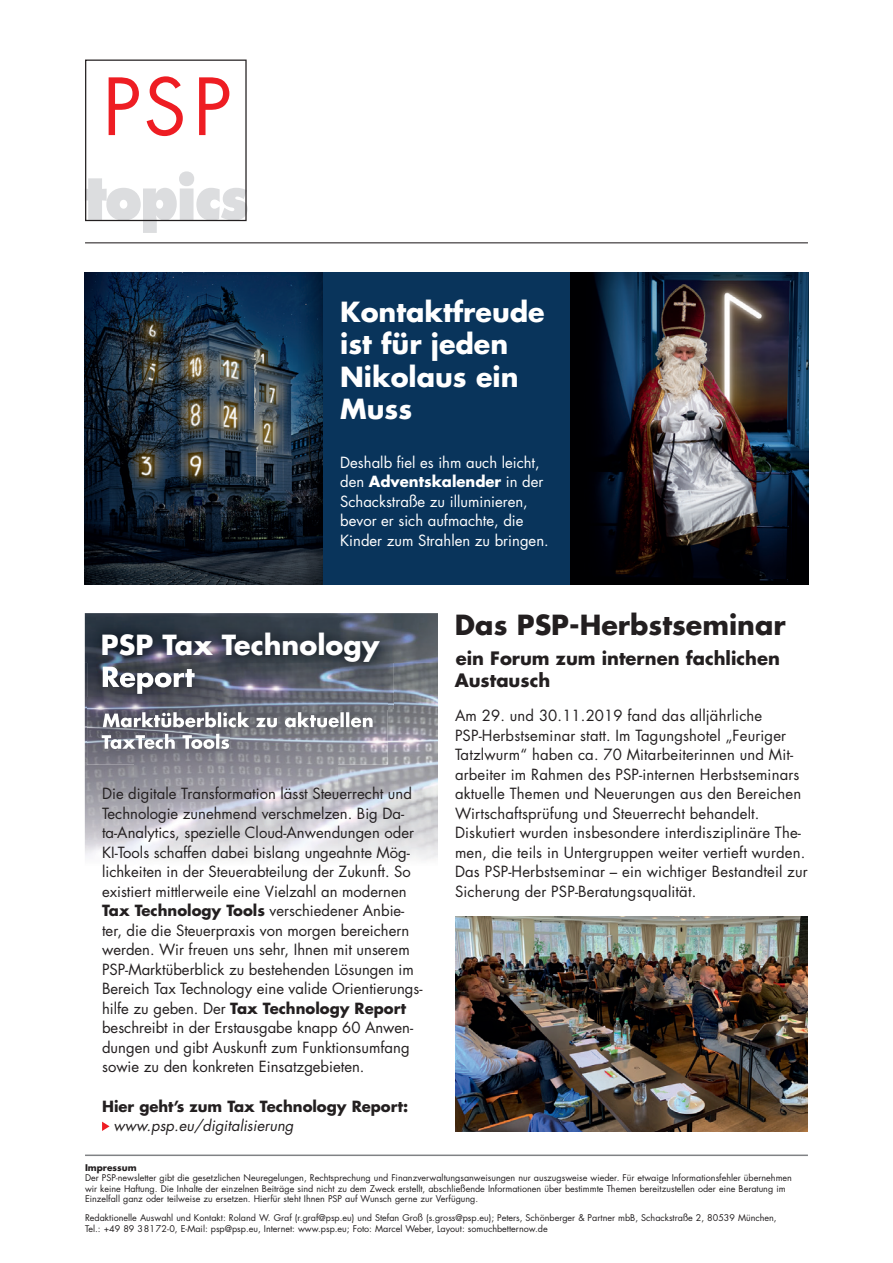
<style>
.page{position:relative;width:893px;height:1263px;background:#fff}
.page>*{position:absolute;margin:0;border:0;box-sizing:border-box;transform-origin:0 0}
.t1{font:700 27px/32.4px "Futura Std";color:#fff}
.t2{font:700 27px "Futura Std";color:#231f20}
.t3{font:700 18px/21.6px "Futura Std";color:#231f20}
.t4{font:15px/19.5px "Futura Std";color:#231f20}
.t5{font:15px/19.5px "Futura Std";color:#fff}
.t6{font:700 15px "Futura Std";color:#231f20}
.t7{font:italic 15px "Futura Std";color:#231f20}
.t8{font:9px/10.5px "Futura Std";color:#231f20}
.t9{font:700 9px "Futura Std";color:#231f20}
.s1{font-weight:700}
</style>
<div class="page">
<svg style="left:85px;top:60px;width:163px;height:173px"></svg>
<hr style="left:85px;top:242px;width:723px;height:1px;background:#231f20">
<hr style="left:85px;top:1154px;width:723px;height:2px;background:#808285">
<img style="left:85px;top:613px;width:353px;height:50px">
<img style="left:87px;top:617px;width:307px;height:46px">
<img style="left:570px;top:273px;width:238px;height:312px">
<img style="left:85px;top:273px;width:238px;height:312px">
<img style="left:455px;top:916px;width:353px;height:215px">
<img style="left:84px;top:663px;width:253px;height:167px">
<img style="left:85px;top:663px;width:50px;height:195px">
<img style="left:337px;top:663px;width:101px;height:197px">
<img style="left:135px;top:765px;width:202px;height:96px">
<img style="left:103px;top:667px;width:92px;height:27px">
<img style="left:87px;top:709px;width:301px;height:56px">
<img style="left:87px;top:697px;width:301px;height:12px">
<img style="left:103px;top:712px;width:270px;height:15px">
<img style="left:102px;top:734px;width:127px;height:15px">
<svg style="left:102px;top:1122px;width:8px;height:9px"></svg>
<div style="left:323px;top:273px;width:247px;height:312px;background:#09345b"></div>
<h1 class="t1" style="left:340px;top:295px;width:206px">Kontaktfreude ist für jeden<br>Nikolaus ein<br>Muss</h1>
<p class="t5" style="left:340px;top:453px;width:210px">Deshalb fiel es ihm auch leicht, den <span class="s1">Adventskalender</span> in der<br>Schackstraße zu illuminieren, bevor er sich aufmachte, die<br>Kinder zum Strahlen zu bringen.</p>
<h1 class="t1" style="left:101px;top:628px;width:280px">PSP Tax Technology</h1>
<p class="t4" style="left:102px;top:784px;width:322px">Die digitale Transformation lässt Steuerrecht und Technologie zunehmend verschmelzen. Big Da&shy;ta-Analytics, spezielle Cloud-Anwendungen oder KI-Tools schaffen dabei bislang ungeahnte Mög&shy;lichkeiten in der Steuerabteilung der Zukunft. So existiert mittlerweile eine Vielzahl an modernen <span class="s1">Tax Technology Tools</span> verschiedener Anbie&shy;ter, die die Steuerpraxis von morgen bereichern werden. Wir freuen uns sehr, Ihnen mit unserem PSP-Marktüberblick zu bestehenden Lösungen im Bereich Tax Technology eine valide Orientierungs&shy;hilfe zu geben. Der <span class="s1">Tax Technology Report </span>beschreibt in der Erstausgabe knapp 60 Anwen&shy;dungen und gibt Auskunft zum Funktionsumfang sowie zu den konkreten Einsatzgebieten.</p>
<p class="t6" style="left:102px;top:1096px;width:308px">Hier geht’s zum Tax Technology Report:</p>
<p class="t7" style="left:114px;top:1116px;width:181px">www.psp.eu/digitalisierung</p>
<h1 class="t2" style="left:455px;top:607px;width:332px">Das PSP-Herbstseminar</h1>
<p class="t3" style="left:455px;top:647px;width:327px">ein Forum zum internen fachlichen<br>Austausch</p>
<p class="t4" style="left:455px;top:706px;width:354px">Am 29. und 30.11.2019 fand das alljährliche PSP-Herbstseminar statt. Im Tagungshotel „Feuriger Tatzlwurm“ haben ca. 70 Mitarbeiterinnen und Mit&shy;arbeiter im Rahmen des PSP-internen Herbstseminars aktuelle Themen und Neuerungen aus den Bereichen Wirtschaftsprüfung und Steuerrecht behandelt.<br>Diskutiert wurden insbesondere interdisziplinäre The&shy;men, die teils in Untergruppen weiter vertieft wurden.<br>Das PSP-Herbstseminar – ein wichtiger Bestandteil zur Sicherung der PSP-Beratungsqualität.</p>
<p class="t9" style="left:85px;top:1161px;width:53px">Impressum</p>
<p class="t8" style="left:85px;top:1173px;width:708px">Der PSP-newsletter gibt die gesetzlichen Neuregelungen, Rechtsprechung und Finanzverwaltungsanweisungen nur auszugsweise wieder. Für etwaige Informationsfehler übernehmen wir keine Haftung. Die Inhalte der einzelnen Beiträge sind nicht zu dem Zweck erstellt, abschließende Informationen über bestimmte Themen bereitzustellen oder eine Beratung im<br>Einzelfall ganz oder teilweise zu ersetzen. Hierfür steht Ihnen PSP auf Wunsch gerne zur Verfügung.</p>
<p class="t8" style="left:85px;top:1213px;width:693px">Redaktionelle Auswahl und Kontakt: Roland W. Graf (r.graf@psp.eu) und Stefan Groß (s.gross@psp.eu); Peters, Schönberger &amp; Partner mbB, Schackstraße 2, 80539 München,<br>Tel.: +49 89 38172-0, E-Mail: psp@psp.eu, Internet: www.psp.eu; Foto: Marcel Weber, Layout: somuchbetternow.de</p>
</div>
